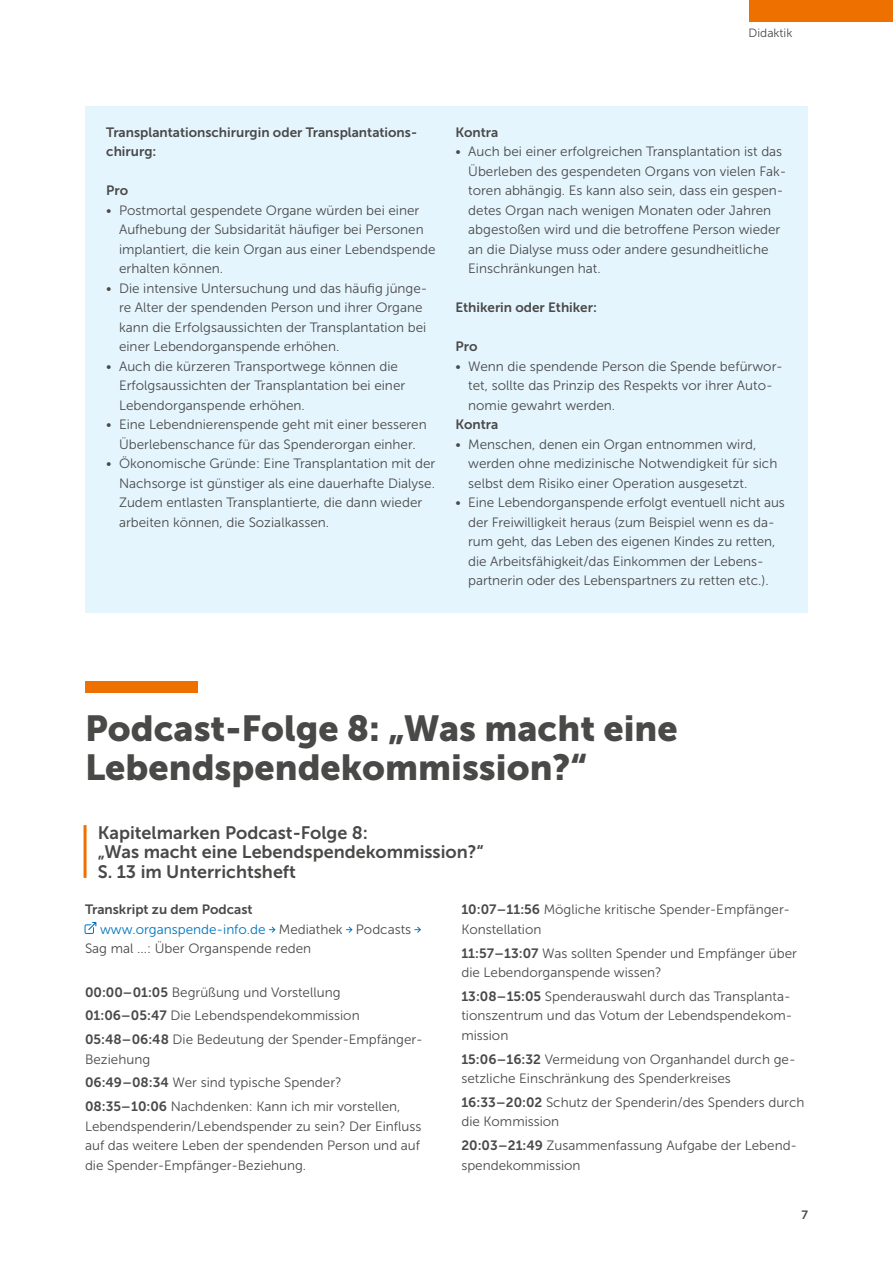
<style>
.page{position:relative;width:893px;height:1263px;background:#fff}
.page>*{position:absolute;margin:0;border:0;box-sizing:border-box;transform-origin:0 0}
.Main_Main_H1_linksbündig{font:36px/39px "Museo Sans 900";color:#494948}
.Main_Main_H2_Orange{font:18px/19.5px "Museo Sans 700";color:#494948}
.Main_p_Fliesstext{font:13.5px/19.5px "Museo Sans 300";color:#494948}
.Main_p_Fliesstext_linksbündig{font:13.5px/19.5px "Museo Sans 700";color:#494948}
.Main_p_Fliesstext-2{font:13.5px "Museo Sans 300";color:#0075be}
.Main_p_Fliesstext-3{font:13.5px "Museo Sans 700";color:#494948}
.t1{font:12px "Museo Sans 300";color:#494948}
.t2{font:12px "Museo Sans 700";color:#494948}
.s1{color:#494948}
.s2{font-family:"Museo Sans 700"}
</style>
<div class="page">
<hr style="left:84px;top:825px;width:3px;height:53px;background:#ee7100">
<div style="left:85px;top:106px;width:723px;height:506px;background:#e5f5fe"></div>
<div style="left:85px;top:681px;width:113px;height:12px;background:#ee7100"></div>
<svg style="left:84px;top:922px;width:13px;height:12px"></svg>
<svg style="left:269px;top:926px;width:7px;height:7px"></svg>
<svg style="left:346px;top:926px;width:7px;height:7px"></svg>
<svg style="left:414px;top:926px;width:7px;height:7px"></svg>
<div style="left:749px;top:0;width:144px;height:21px;background:#ee7100"></div>
<p class="t1" style="left:749px;top:26px;width:45px">Didaktik</p>
<p class="Main_p_Fliesstext_linksbündig" style="left:106px;top:122px;width:312px">Transplantationschirurgin oder Transplantations&shy;chirurg:</p>
<p class="Main_p_Fliesstext_linksbündig" style="left:106px;top:181px;width:24px">Pro</p>
<p class="Main_p_Fliesstext" style="left:119px;top:200px;width:318px;text-indent:-13px">• Postmortal gespendete Organe würden bei einer Aufhebung der Subsidarität häufiger bei Personen implantiert, die kein Organ aus einer Lebendspende erhalten können.</p>
<p class="Main_p_Fliesstext" style="left:119px;top:278px;width:310px;text-indent:-13px">• Die intensive Untersuchung und das häufig jünge&shy;re Alter der spendenden Person und ihrer Organe kann die Erfolgsaussichten der Transplantation bei einer Lebendorganspende erhöhen.</p>
<p class="Main_p_Fliesstext" style="left:119px;top:356px;width:288px;text-indent:-13px">• Auch die kürzeren Transportwege können die<br>Erfolgsaussichten der Transplantation bei einer<br>Lebendorganspende erhöhen.</p>
<p class="Main_p_Fliesstext" style="left:106px;top:415px;width:322px;text-align:center">• Eine Lebendnierenspende geht mit einer besseren<br>Überlebenschance für das Spenderorgan einher.</p>
<p class="Main_p_Fliesstext" style="left:119px;top:454px;width:318px;text-indent:-13px">• Ökonomische Gründe: Eine Transplantation mit der Nachsorge ist günstiger als eine dauerhafte Dialyse.<br>Zudem entlasten Transplantierte, die dann wieder arbeiten können, die Sozialkassen.</p>
<p class="Main_p_Fliesstext_linksbündig" style="left:455px;top:122px;width:44px">Kontra</p>
<p class="Main_p_Fliesstext" style="left:468px;top:142px;width:320px;text-indent:-13px">• Auch bei einer erfolgreichen Transplantation ist das Überleben des gespendeten Organs von vielen Fak&shy;toren abhängig. Es kann also sein, dass ein gespen&shy;detes Organ nach wenigen Monaten oder Jahren abgestoßen wird und die betroffene Person wieder an die Dialyse muss oder andere gesundheitliche Einschränkungen hat.</p>
<p class="Main_p_Fliesstext_linksbündig" style="left:455px;top:298px;width:143px">Ethikerin oder Ethiker:</p>
<p class="Main_p_Fliesstext_linksbündig" style="left:455px;top:337px;width:24px">Pro</p>
<p class="Main_p_Fliesstext" style="left:468px;top:356px;width:316px;text-indent:-13px">• Wenn die spendende Person die Spende befürwor&shy;tet, sollte das Prinzip des Respekts vor ihrer Auto&shy;nomie gewahrt werden.</p>
<p class="Main_p_Fliesstext_linksbündig" style="left:455px;top:415px;width:44px">Kontra</p>
<p class="Main_p_Fliesstext" style="left:468px;top:434px;width:311px;text-indent:-13px">• Menschen, denen ein Organ entnommen wird, werden ohne medizinische Notwendigkeit für sich selbst dem Risiko einer Operation ausgesetzt.</p>
<p class="Main_p_Fliesstext" style="left:468px;top:493px;width:318px;text-indent:-13px">• Eine Lebendorganspende erfolgt eventuell nicht aus der Freiwilligkeit heraus (zum Beispiel wenn es da&shy;rum geht, das Leben des eigenen Kindes zu retten, die Arbeitsfähigkeit/das Einkommen der Lebens&shy;partnerin oder des Lebenspartners zu retten etc.).</p>
<h1 class="Main_Main_H1_linksbündig" style="left:85px;top:709px;width:594px">Podcast-Folge 8: „Was macht eine<br>Lebendspendekommission?“</h1>
<h2 class="Main_Main_H2_Orange" style="left:98px;top:823px;width:388px">Kapitelmarken Podcast-Folge 8:<br>„Was macht eine Lebendspendekommission?“<br>S. 13 im Unterrichtsheft</h2>
<p class="Main_p_Fliesstext-3" style="left:85px;top:902px;width:169px">Transkript zu dem Podcast</p>
<p class="Main_p_Fliesstext-2" style="left:100px;top:922px;width:313px">www.organspende-info.de <span class="s1">Mediathek Podcasts</span></p>
<p class="Main_p_Fliesstext" style="left:85px;top:939px;width:228px">Sag mal ... : Über Organspende reden</p>
<p class="Main_p_Fliesstext" style="left:85px;top:982px;width:257px"><span class="s2">00:00– 01:05</span> Begrüßung und Vorstellung</p>
<p class="Main_p_Fliesstext" style="left:85px;top:1006px;width:276px"><span class="s2">01:06 – 05:47</span> Die Lebendspendekommission</p>
<p class="Main_p_Fliesstext" style="left:85px;top:1030px;width:339px"><span class="s2">05:48 – 06:48</span> Die Bedeutung der Spender-Empfänger-<br>Beziehung</p>
<p class="Main_p_Fliesstext" style="left:85px;top:1073px;width:258px"><span class="s2">06:49 – 08:34</span> Wer sind typische Spender?</p>
<p class="Main_p_Fliesstext" style="left:85px;top:1097px;width:338px"><span class="s2">08:35 – 10:06</span> Nachdenken: Kann ich mir vorstellen, Lebendspenderin/Lebendspender zu sein? Der Einfluss auf das weitere Leben der spendenden Person und auf die Spender-Empfänger-Beziehung.</p>
<p class="Main_p_Fliesstext" style="left:461px;top:900px;width:330px"><span class="s2">10:07 – 11:56</span> Mögliche kritische Spender-Empfänger-<br>Konstellation</p>
<p class="Main_p_Fliesstext" style="left:461px;top:943px;width:337px"><span class="s2">11:57 – 13:07</span> Was sollten Spender und Empfänger über die Lebendorganspende wissen?</p>
<p class="Main_p_Fliesstext" style="left:461px;top:986px;width:333px"><span class="s2">13:08 – 15:05</span> Spenderauswahl durch das Transplanta&shy;tionszentrum und das Votum der Lebendspendekom&shy;mission</p>
<p class="Main_p_Fliesstext" style="left:461px;top:1049px;width:336px"><span class="s2">15:06 – 16:32</span> Vermeidung von Organhandel durch ge&shy;setzliche Einschränkung des Spenderkreises</p>
<p class="Main_p_Fliesstext" style="left:461px;top:1092px;width:345px"><span class="s2">16:33 – 20:02</span> Schutz der Spenderin/des Spenders durch die Kommission</p>
<p class="Main_p_Fliesstext" style="left:461px;top:1136px;width:337px"><span class="s2">20:03 – 21:49</span> Zusammenfassung Aufgabe der Lebend&shy;spendekommission</p>
<p class="t2" style="left:801px;top:1208px;width:8px">7</p>
</div>
